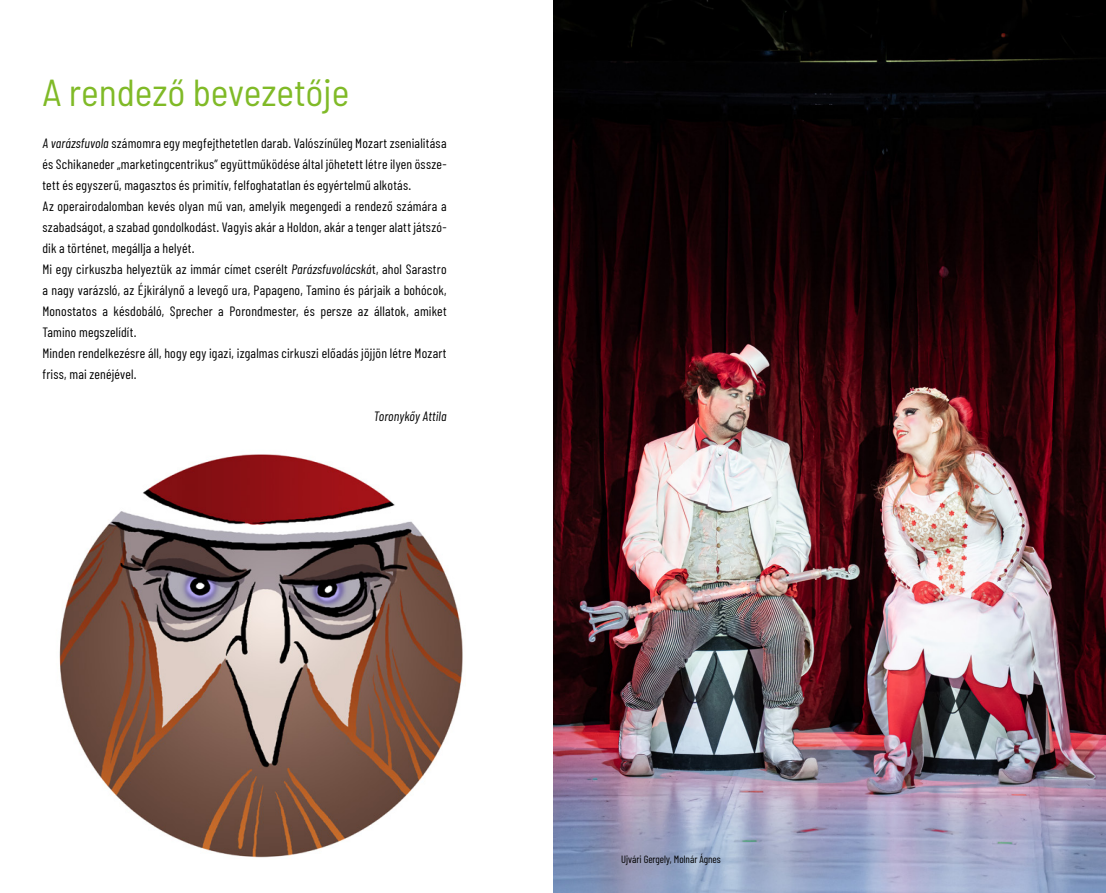
<style>
.page{position:relative;width:1106px;height:893px;background:#fff}
.page>*{position:absolute;margin:0;border:0;box-sizing:border-box;transform-origin:0 0}
.t1{font:semi-condensed 37.5px "Barlow";color:#80ba27}
.t2{font:13.5px/21px "Barlow Condensed";letter-spacing:.015em;color:#000}
.t3{font:italic 13.5px "Barlow Condensed";letter-spacing:.01em;color:#000}
.t4{font:10.5px "Barlow Condensed";color:#000}
.s1{font-style:italic}
</style>
<div class="page">
<img style="left:554px;top:0;width:552px;height:893px">
<img style="left:59px;top:454px;width:404px;height:404px">
<hr style="left:553px;top:0;width:1px;height:893px;background:#e6007d">
<h1 class="t1" style="left:42px;top:65px;width:308px">A rendező bevezetője</h1>
<p class="t2" style="left:42px;top:132px;width:406px"><span class="s1">A varázsfuvola</span> számomra egy megfejthetetlen darab. Valószínűleg Mozart zsenialitása és Schikaneder „marketingcentrikus” együttműködése által jöhetett létre ilyen össze&shy;tett és egyszerű, magasztos és primitív, felfoghatatlan és egyértelmű alkotás.<br>Az operairodalomban kevés olyan mű van, amelyik megengedi a rendező számára a szabadságot, a szabad gondolkodást. Vagyis akár a Holdon, akár a tenger alatt játszó&shy;dik a történet, megállja a helyét.<br>Mi egy cirkuszba helyeztük az immár címet cserélt <span class="s1">Parázsfuvolácská</span>t, ahol Sarastro a nagy varázsló, az Éjkirálynő a levegő ura, Papageno, Tamino és párjaik a bohócok, Monostatos a késdobáló, Sprecher a Porondmester, és persze az állatok, amiket Tamino megszelídít.<br>Minden rendelkezésre áll, hogy egy igazi, izgalmas cirkuszi előadás jöjjön létre Mozart friss, mai zenéjével.</p>
<p class="t3" style="left:374px;top:408px;width:74px">Toronykőy Attila</p>
<p class="t4" style="left:621px;top:852px;width:101px">Ujvári Gergely, Molnár Ágnes</p>
</div>
